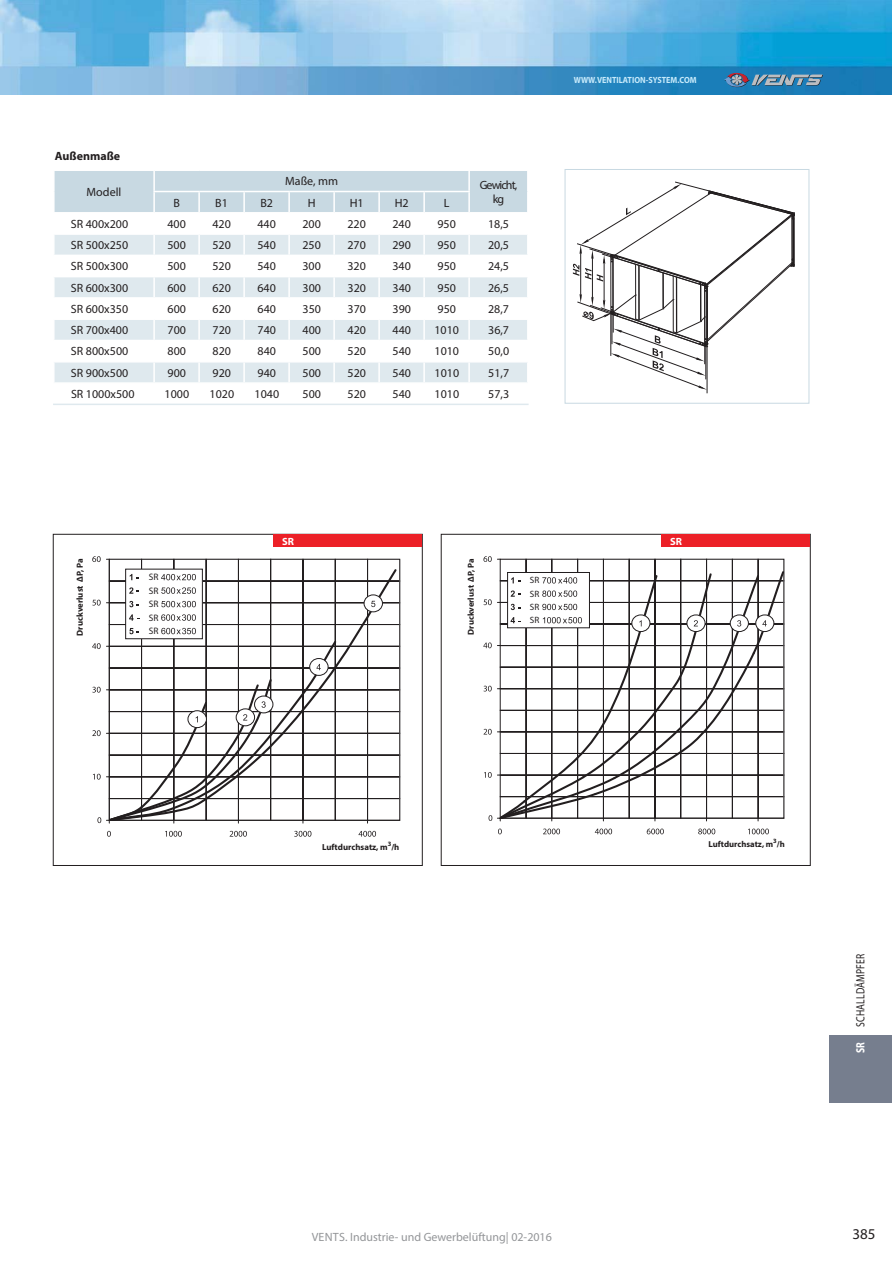
<style>
.page{position:relative;width:893px;height:1263px;background:#fff}
.page>*{position:absolute;margin:0;border:0;box-sizing:border-box;transform-origin:0 0}
.t1{font:15px "Myriad Pro";color:#231f20}
.t2{font:12px "Myriad Pro";color:#231f20}
.t3{font:12px "Myriad Pro";color:#939598}
.t4{font:12px "Myriad Pro";letter-spacing:.02em;color:#231f20;scale:.8 1}
.t5{font:700 12px "Myriad Pro";color:#231f20}
.t6{font:12px "Myriad Pro";letter-spacing:-.075em;color:#231f20}
.t7{font:700 12px "Myriad Pro";color:#fff;scale:.8 1}
.t8{font:700 10.5px "Myriad Pro";color:#fff}
.t9{font:9.3px/13.5px "Myriad Pro";color:#221e1f;text-align:justify}
.t10{font:9.15px/13.4px "Myriad Pro";color:#221e1f;text-align:justify}
.t11{font:700 9px "Myriad Pro";color:#c7eafb;scale:.9 1}
.t12{font:700 8.7px "Myriad Pro";color:#221e1f}
.s1{font-weight:700;color:#fff}
</style>
<div class="page">
<img style="left:1px;top:0;width:891px;height:94px">
<svg style="left:724px;top:73px;width:99px;height:14px"></svg>
<div style="left:829px;top:1035px;width:63px;height:68px;background:#767e8e"></div>
<svg style="left:53px;top:534px;width:758px;height:332px"></svg>
<div style="left:274px;top:534px;width:148px;height:13px;background:#ec2027"></div>
<div style="left:661px;top:534px;width:149px;height:13px;background:#ec2027"></div>
<hr style="left:707px;top:347px;width:1px;height:46px;background:#221e1f">
<svg style="left:573px;top:182px;width:222px;height:208px"></svg>
<div style="left:565px;top:169px;width:244px;height:234px;border:1px solid #c8d9e2"></div>
<svg style="left:497px;top:559px;width:287px;height:12px"></svg>
<svg style="left:483px;top:556px;width:17px;height:6px"></svg>
<svg style="left:498px;top:829px;width:4px;height:5px"></svg>
<svg style="left:543px;top:829px;width:17px;height:5px"></svg>
<svg style="left:595px;top:829px;width:17px;height:5px"></svg>
<svg style="left:647px;top:829px;width:17px;height:5px"></svg>
<svg style="left:698px;top:829px;width:17px;height:5px"></svg>
<svg style="left:748px;top:829px;width:21px;height:5px"></svg>
<svg style="left:483px;top:571px;width:301px;height:250px"></svg>
<hr style="left:109px;top:625px;width:291px;height:1px;background:#221e1f">
<hr style="left:109px;top:624px;width:291px;height:1px;background:#221e1f">
<hr style="left:109px;top:581px;width:291px;height:1px;background:#221e1f">
<hr style="left:109px;top:603px;width:291px;height:1px;background:#221e1f">
<hr style="left:109px;top:602px;width:291px;height:1px;background:#221e1f">
<hr style="left:142px;top:559px;width:1px;height:261px;background:#221e1f">
<hr style="left:141px;top:559px;width:1px;height:261px;background:#221e1f">
<hr style="left:206px;top:559px;width:1px;height:261px;background:#221e1f">
<hr style="left:271px;top:559px;width:1px;height:261px;background:#221e1f">
<hr style="left:270px;top:559px;width:1px;height:261px;background:#221e1f">
<hr style="left:335px;top:559px;width:1px;height:261px;background:#221e1f">
<hr style="left:174px;top:559px;width:1px;height:261px;background:#221e1f">
<hr style="left:238px;top:559px;width:1px;height:261px;background:#221e1f">
<hr style="left:303px;top:559px;width:1px;height:261px;background:#221e1f">
<hr style="left:367px;top:559px;width:1px;height:261px;background:#221e1f">
<hr style="left:109px;top:559px;width:1px;height:261px;background:#221e1f">
<hr style="left:109px;top:820px;width:291px;height:1px;background:#221e1f">
<svg style="left:171px;top:567px;width:227px;height:247px"></svg>
<svg style="left:92px;top:600px;width:17px;height:6px"></svg>
<svg style="left:92px;top:556px;width:17px;height:6px"></svg>
<svg style="left:107px;top:831px;width:4px;height:6px"></svg>
<svg style="left:165px;top:831px;width:17px;height:6px"></svg>
<svg style="left:230px;top:831px;width:17px;height:6px"></svg>
<svg style="left:294px;top:831px;width:17px;height:6px"></svg>
<svg style="left:358px;top:831px;width:18px;height:6px"></svg>
<div style="left:364px;top:595px;width:18px;height:17px;background:#fff;border-radius:50%"></div>
<div style="left:364px;top:595px;width:19px;height:17px;border:1px solid #221e1f;border-radius:50%"></div>
<svg style="left:371px;top:601px;width:4px;height:6px"></svg>
<div style="left:126px;top:569px;width:76px;height:70px;background:#fff"></div>
<div style="left:125px;top:569px;width:77px;height:70px;border:1px solid #221e1f"></div>
<svg style="left:130px;top:574px;width:9px;height:6px"></svg>
<svg style="left:161px;top:574px;width:35px;height:6px"></svg>
<svg style="left:129px;top:587px;width:10px;height:7px"></svg>
<svg style="left:161px;top:587px;width:35px;height:7px"></svg>
<svg style="left:129px;top:601px;width:10px;height:6px"></svg>
<svg style="left:161px;top:601px;width:35px;height:6px"></svg>
<svg style="left:129px;top:614px;width:11px;height:7px"></svg>
<svg style="left:161px;top:614px;width:35px;height:7px"></svg>
<svg style="left:92px;top:628px;width:246px;height:195px"></svg>
<svg style="left:53px;top:171px;width:476px;height:234px"></svg>
<p class="t5" style="left:55px;top:149px;width:67px">Außenmaße</p>
<p class="t2" style="left:87px;top:187px;width:36px">Modell</p>
<p class="t2" style="left:285px;top:177px;width:54px">Maße, mm</p>
<p class="t6" style="left:480px;top:180px;width:39px">Gewicht,</p>
<p class="t2" style="left:173px;top:198px;width:8px">B</p>
<p class="t2" style="left:215px;top:198px;width:14px">B1</p>
<p class="t2" style="left:260px;top:198px;width:14px">B2</p>
<p class="t2" style="left:308px;top:198px;width:9px">H</p>
<p class="t2" style="left:350px;top:198px;width:15px">H1</p>
<p class="t2" style="left:395px;top:198px;width:15px">H2</p>
<p class="t2" style="left:444px;top:198px;width:7px">L</p>
<p class="t2" style="left:493px;top:195px;width:13px">kg</p>
<p class="t2" style="left:71px;top:219px;width:59px">SR 400x200</p>
<p class="t2" style="left:167px;top:219px;width:20px">400</p>
<p class="t2" style="left:212px;top:219px;width:20px">420</p>
<p class="t2" style="left:257px;top:219px;width:20px">440</p>
<p class="t2" style="left:302px;top:219px;width:20px">200</p>
<p class="t2" style="left:347px;top:219px;width:20px">220</p>
<p class="t2" style="left:392px;top:219px;width:20px">240</p>
<p class="t2" style="left:437px;top:219px;width:20px">950</p>
<p class="t2" style="left:488px;top:219px;width:22px">18,5</p>
<p class="t2" style="left:71px;top:240px;width:59px">SR 500x250</p>
<p class="t2" style="left:167px;top:240px;width:20px">500</p>
<p class="t2" style="left:212px;top:240px;width:20px">520</p>
<p class="t2" style="left:257px;top:240px;width:20px">540</p>
<p class="t2" style="left:302px;top:240px;width:20px">250</p>
<p class="t2" style="left:347px;top:240px;width:20px">270</p>
<p class="t2" style="left:392px;top:240px;width:20px">290</p>
<p class="t2" style="left:437px;top:240px;width:20px">950</p>
<p class="t2" style="left:488px;top:240px;width:22px">20,5</p>
<p class="t2" style="left:71px;top:262px;width:59px">SR 500x300</p>
<p class="t2" style="left:167px;top:262px;width:20px">500</p>
<p class="t2" style="left:212px;top:262px;width:20px">520</p>
<p class="t2" style="left:257px;top:262px;width:20px">540</p>
<p class="t2" style="left:302px;top:262px;width:20px">300</p>
<p class="t2" style="left:347px;top:262px;width:20px">320</p>
<p class="t2" style="left:392px;top:262px;width:20px">340</p>
<p class="t2" style="left:437px;top:262px;width:20px">950</p>
<p class="t2" style="left:488px;top:262px;width:22px">24,5</p>
<p class="t2" style="left:71px;top:283px;width:59px">SR 600x300</p>
<p class="t2" style="left:167px;top:283px;width:20px">600</p>
<p class="t2" style="left:212px;top:283px;width:20px">620</p>
<p class="t2" style="left:257px;top:283px;width:20px">640</p>
<p class="t2" style="left:302px;top:283px;width:20px">300</p>
<p class="t2" style="left:347px;top:283px;width:20px">320</p>
<p class="t2" style="left:392px;top:283px;width:20px">340</p>
<p class="t2" style="left:437px;top:283px;width:20px">950</p>
<p class="t2" style="left:488px;top:283px;width:22px">26,5</p>
<p class="t2" style="left:71px;top:304px;width:59px">SR 600x350</p>
<p class="t2" style="left:167px;top:304px;width:20px">600</p>
<p class="t2" style="left:212px;top:304px;width:20px">620</p>
<p class="t2" style="left:257px;top:304px;width:20px">640</p>
<p class="t2" style="left:302px;top:304px;width:20px">350</p>
<p class="t2" style="left:347px;top:304px;width:20px">370</p>
<p class="t2" style="left:392px;top:304px;width:20px">390</p>
<p class="t2" style="left:437px;top:304px;width:20px">950</p>
<p class="t2" style="left:488px;top:304px;width:22px">28,7</p>
<p class="t2" style="left:71px;top:326px;width:59px">SR 700x400</p>
<p class="t2" style="left:168px;top:326px;width:20px">700</p>
<p class="t2" style="left:213px;top:326px;width:20px">720</p>
<p class="t2" style="left:258px;top:326px;width:20px">740</p>
<p class="t2" style="left:303px;top:326px;width:20px">400</p>
<p class="t2" style="left:348px;top:326px;width:20px">420</p>
<p class="t2" style="left:393px;top:326px;width:20px">440</p>
<p class="t2" style="left:434px;top:326px;width:26px">1010</p>
<p class="t2" style="left:488px;top:326px;width:22px">36,7</p>
<p class="t2" style="left:71px;top:347px;width:59px">SR 800x500</p>
<p class="t2" style="left:168px;top:347px;width:20px">800</p>
<p class="t2" style="left:213px;top:347px;width:20px">820</p>
<p class="t2" style="left:258px;top:347px;width:20px">840</p>
<p class="t2" style="left:303px;top:347px;width:20px">500</p>
<p class="t2" style="left:348px;top:347px;width:20px">520</p>
<p class="t2" style="left:393px;top:347px;width:20px">540</p>
<p class="t2" style="left:434px;top:347px;width:26px">1010</p>
<p class="t2" style="left:488px;top:347px;width:22px">50,0</p>
<p class="t2" style="left:71px;top:368px;width:59px">SR 900x500</p>
<p class="t2" style="left:168px;top:368px;width:20px">900</p>
<p class="t2" style="left:213px;top:368px;width:20px">920</p>
<p class="t2" style="left:258px;top:368px;width:20px">940</p>
<p class="t2" style="left:303px;top:368px;width:20px">500</p>
<p class="t2" style="left:348px;top:368px;width:20px">520</p>
<p class="t2" style="left:393px;top:368px;width:20px">540</p>
<p class="t2" style="left:434px;top:368px;width:26px">1010</p>
<p class="t2" style="left:488px;top:368px;width:22px">51,7</p>
<p class="t2" style="left:71px;top:389px;width:65px">SR 1000x500</p>
<p class="t2" style="left:165px;top:389px;width:26px">1000</p>
<p class="t2" style="left:210px;top:389px;width:26px">1020</p>
<p class="t2" style="left:255px;top:389px;width:26px">1040</p>
<p class="t2" style="left:303px;top:389px;width:20px">500</p>
<p class="t2" style="left:348px;top:389px;width:20px">520</p>
<p class="t2" style="left:393px;top:389px;width:20px">540</p>
<p class="t2" style="left:435px;top:389px;width:26px">1010</p>
<p class="t2" style="left:488px;top:389px;width:22px">57,3</p>
<p class="t11" style="left:574px;top:75px;width:138px">WWW.VENTILATION-SYSTEM.COM</p>
<p class="t12" style="left:75px;top:636px;width:78px;rotate:-90deg">Druckverlust ΔP, Pa</p>
<p class="t9" style="left:149px;top:570px;width:11px">SR SR SR SR SR</p>
<p class="t8" style="left:282px;top:535px;width:13px">SR</p>
<p class="t8" style="left:670px;top:535px;width:13px">SR</p>
<p class="t12" style="left:466px;top:635px;width:77px;rotate:-90deg">Druckverlust ΔP, Pa</p>
<p class="t10" style="left:530px;top:574px;width:11px">SR SR SR SR</p>
<p class="t12" style="left:322px;top:842px;width:79px">Luftdurchsatz, m<sup>3</sup>/h</p>
<p class="t3" style="left:312px;top:1233px;width:242px">VENTS. Industrie- und Gewerbelüftung| 02-2016</p>
<p class="t12" style="left:708px;top:839px;width:78px">Luftdurchsatz, m<sup>3</sup>/h</p>
<p class="t4" style="left:856px;top:1027px;width:125px;rotate:-90deg">SCHALLDÄMPFER <span class="s1">SR</span></p>
<p class="t7" style="left:853px;top:1053px;width:15px;rotate:-90deg">SR</p>
<p class="t1" style="left:852px;top:1229px;width:25px">385</p>
</div>
